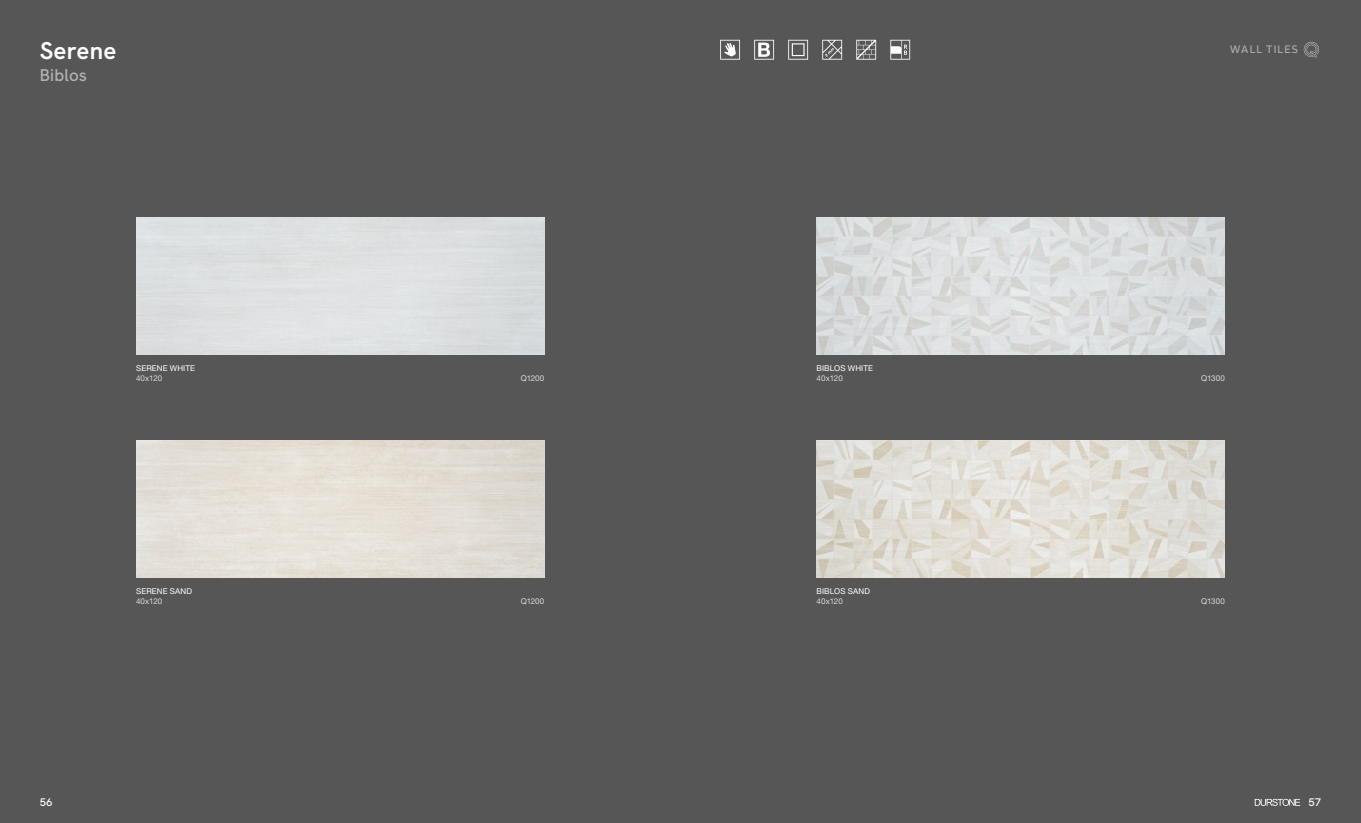
<style>
.page{position:relative;width:1361px;height:823px;background:#fff}
.page>*{position:absolute;margin:0;border:0;box-sizing:border-box;transform-origin:0 0}
.t1{font:700 24px "HK Grotesk";letter-spacing:.01em;color:#fff}
.t2{font:600 17px "HK Grotesk";letter-spacing:.01em;color:#b1b2b3}
.t3{font:12px "Blinker";letter-spacing:.1em;color:#b1b2b3}
.t4{font:600 11px "HK Grotesk";color:#fff}
.t5{font:8px "Helvetica Neue LT Std";letter-spacing:-.005em;color:#dadada}
.t6{font:8px "Helvetica Neue LT Std";letter-spacing:.01em;color:#fff}
</style>
<div class="page">
<div style="left:0;top:0;width:1361px;height:822px;background:#565656"></div>
<div style="left:136px;top:217px;width:408px;height:137px;background:#dddfe1"></div>
<img style="left:816px;top:217px;width:409px;height:137px">
<img style="left:136px;top:440px;width:408px;height:137px">
<img style="left:816px;top:440px;width:409px;height:137px">
<svg style="left:1303px;top:42px;width:16px;height:15px"></svg>
<svg style="left:822px;top:40px;width:20px;height:20px"></svg>
<svg style="left:856px;top:40px;width:20px;height:20px"></svg>
<svg style="left:720px;top:40px;width:20px;height:20px"></svg>
<svg style="left:788px;top:40px;width:20px;height:20px"></svg>
<svg style="left:890px;top:40px;width:20px;height:20px"></svg>
<svg style="left:754px;top:40px;width:20px;height:20px"></svg>
<svg style="left:1254px;top:798px;width:46px;height:7px"></svg>
<h1 class="t1" style="left:40px;top:33px;width:78px">Serene</h1>
<h3 class="t3" style="left:1230px;top:43px;width:69px">WALL TILES</h3>
<h2 class="t2" style="left:40px;top:62px;width:49px">Biblos</h2>
<p class="t6" style="left:136px;top:363px;width:60px">SERENE WHITE</p>
<p class="t5" style="left:136px;top:373px;width:28px">40x120</p>
<p class="t5" style="left:521px;top:373px;width:25px">Q1200</p>
<p class="t6" style="left:136px;top:586px;width:57px">SERENE SAND</p>
<p class="t5" style="left:136px;top:596px;width:28px">40x120</p>
<p class="t5" style="left:521px;top:596px;width:25px">Q1200</p>
<p class="t6" style="left:816px;top:363px;width:58px">BIBLOS WHITE</p>
<p class="t5" style="left:816px;top:373px;width:28px">40x120</p>
<p class="t5" style="left:1201px;top:373px;width:25px">Q1300</p>
<p class="t6" style="left:816px;top:586px;width:55px">BIBLOS SAND</p>
<p class="t5" style="left:816px;top:596px;width:28px">40x120</p>
<p class="t5" style="left:1201px;top:596px;width:25px">Q1300</p>
<h3 class="t4" style="left:40px;top:793px;width:14px">56</h3>
<h3 class="t4" style="left:1308px;top:793px;width:14px">57</h3>
</div>
